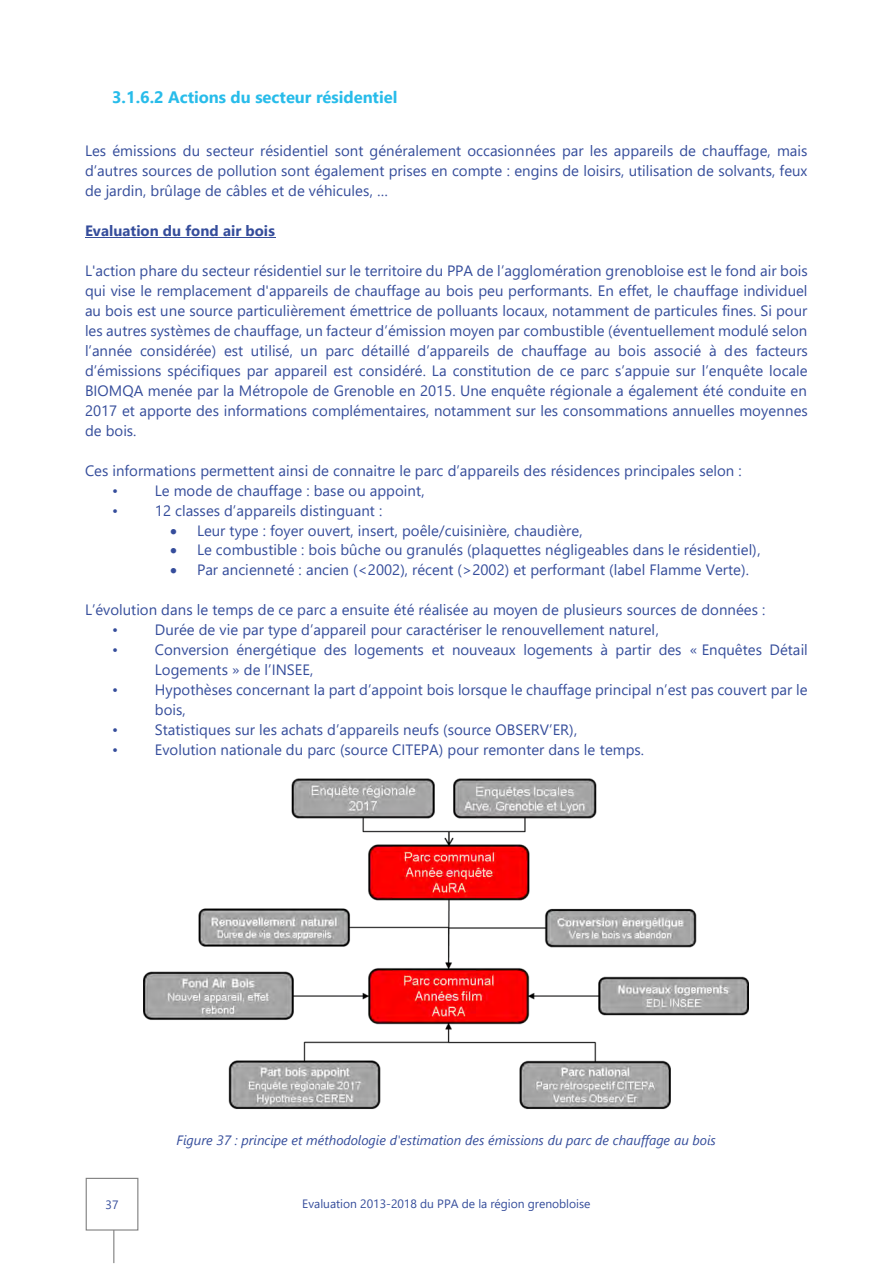
<style>
.page{position:relative;width:893px;height:1264px;background:#fff}
.page>*{position:absolute;margin:0;border:0;box-sizing:border-box;transform-origin:0 0}
.t1{font:700 16.5px "Segoe UI";color:#28bcea}
.t2{font:15px/20px "Segoe UI";color:#354d9b;text-align:justify}
.t3{font:700 15px "Segoe UI";color:#354d9b}
.t4{font:italic 13.5px "Segoe UI";color:#354d9b}
.t5{font:12px "Segoe UI";letter-spacing:-.005em;color:#354d9b}
</style>
<div class="page">
<hr style="left:113px;top:1229px;width:1px;height:33px;background:#7f7f7f">
<div style="left:86px;top:1177px;width:52px;height:53px;border:1px solid #7f7f7f"></div>
<img style="left:87px;top:1183px;width:50px;height:40px">
<hr style="left:85px;top:237px;width:190px;height:1px;background:#354d9b">
<img style="left:144px;top:778px;width:604px;height:331px">
<p class="t1" style="left:112px;top:85px;width:287px">3.1.6.2 Actions du secteur résidentiel</p>
<p class="t2" style="left:85px;top:140px;width:724px">Les émissions du secteur résidentiel sont généralement occasionnées par les appareils de chauffage, mais d’autres sources de pollution sont également prises en compte : engins de loisirs, utilisation de solvants, feux de jardin, brûlage de câbles et de véhicules, …</p>
<p class="t3" style="left:85px;top:220px;width:191px">Evaluation du fond air bois</p>
<p class="t2" style="left:85px;top:259px;width:724px">L'action phare du secteur résidentiel sur le territoire du PPA de l’agglomération grenobloise est le fond air bois qui vise le remplacement d'appareils de chauffage au bois peu performants. En effet, le chauffage individuel au bois est une source particulièrement émettrice de polluants locaux, notamment de particules fines. Si pour les autres systèmes de chauffage, un facteur d’émission moyen par combustible (éventuellement modulé selon l’année considérée) est utilisé, un parc détaillé d’appareils de chauffage au bois associé à des facteurs d’émissions spécifiques par appareil est considéré. La constitution de ce parc s’appuie sur l’enquête locale BIOMQA menée par la Métropole de Grenoble en 2015. Une enquête régionale a également été conduite en 2017 et apporte des informations complémentaires, notamment sur les consommations annuelles moyennes de bois.</p>
<p class="t2" style="left:85px;top:459px;width:658px">Ces informations permettent ainsi de connaitre le parc d’appareils des résidences principales selon :</p>
<p class="t2" style="left:112px;top:479px;width:8px">•</p>
<p class="t2" style="left:155px;top:479px;width:271px">Le mode de chauffage : base ou appoint,</p>
<p class="t2" style="left:112px;top:499px;width:8px">•</p>
<p class="t2" style="left:155px;top:499px;width:229px">12 classes d’appareils distinguant :</p>
<p class="t2" style="left:170px;top:519px;width:414px">• Leur type : foyer ouvert, insert, poêle/cuisinière, chaudière,</p>
<p class="t2" style="left:170px;top:539px;width:592px">• Le combustible : bois bûche ou granulés (plaquettes négligeables dans le résidentiel),</p>
<p class="t2" style="left:170px;top:559px;width:580px">• Par ancienneté : ancien (&lt;2002), récent (&gt;2002) et performant (label Flamme Verte).</p>
<p class="t2" style="left:85px;top:598px;width:682px">L’évolution dans le temps de ce parc a ensuite été réalisée au moyen de plusieurs sources de données :</p>
<p class="t2" style="left:112px;top:618px;width:8px">•</p>
<p class="t2" style="left:155px;top:618px;width:505px">Durée de vie par type d’appareil pour caractériser le renouvellement naturel,</p>
<p class="t2" style="left:112px;top:638px;width:8px">•</p>
<p class="t2" style="left:155px;top:638px;width:654px">Conversion énergétique des logements et nouveaux logements à partir des « Enquêtes Détail<br>Logements » de l’INSEE,</p>
<p class="t2" style="left:112px;top:678px;width:8px">•</p>
<p class="t2" style="left:155px;top:678px;width:654px">Hypothèses concernant la part d’appoint bois lorsque le chauffage principal n’est pas couvert par le bois,</p>
<p class="t2" style="left:112px;top:718px;width:8px">•</p>
<p class="t2" style="left:155px;top:718px;width:424px">Statistiques sur les achats d’appareils neufs (source OBSERV’ER),</p>
<p class="t2" style="left:112px;top:738px;width:8px">•</p>
<p class="t2" style="left:155px;top:738px;width:490px">Evolution nationale du parc (source CITEPA) pour remonter dans le temps.</p>
<p class="t4" style="left:176px;top:1130px;width:541px">Figure 37 : principe et méthodologie d'estimation des émissions du parc de chauffage au bois</p>
<p class="t5" style="left:106px;top:1196px;width:14px">37</p>
<p class="t5" style="left:302px;top:1194px;width:290px">Evaluation 2013-2018 du PPA de la région grenobloise</p>
</div>
